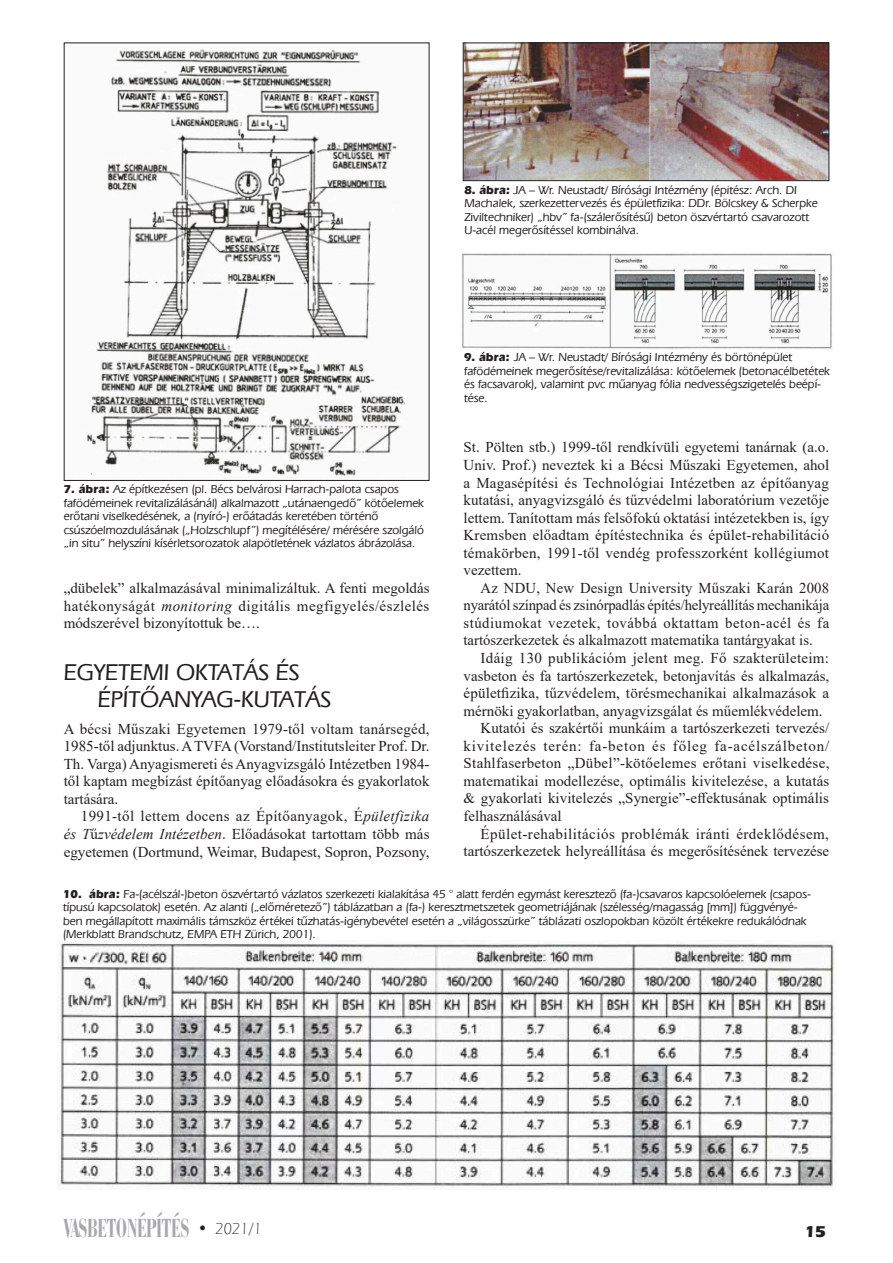
<style>
.page{position:relative;width:893px;height:1263px;background:#fff}
.page>*{position:absolute;margin:0;border:0;box-sizing:border-box;transform-origin:0 0}
.t1{font:27px "Bauer Bodoni BCHU Bold Condensed";color:#a8a9ad;scale:.75 1}
._1__cim_2_soros{font:24px/27px "Eras Med HU Medium";color:#231f20}
.t2{font:16.5px "Eras HU Bold";color:#231f20}
.t3{font:15px/17.5px "Times New Roman";color:#231f20;text-align:justify}
.Ábra_szoveg{font:12px/13.5px "Eras Med HU Medium";color:#231f20}
.s1{font-family:"Eras HU Bold"}
.s2{font-style:italic}
.s3{font-family:"Eras HU Bold";font-size:16.5px;color:#231f20}
.s4{font-family:"Eras Lt HU Light";font-size:16.5px;color:#231f20}
</style>
<div class="page">
<img style="left:86px;top:49px;width:320px;height:427px">
<img style="left:465px;top:45px;width:362px;height:134px">
<div style="left:463px;top:43px;width:366px;height:138px;border:1px solid #231f20"></div>
<img style="left:462px;top:253px;width:370px;height:96px">
<img style="left:57px;top:942px;width:778px;height:247px">
<p class="Ábra_szoveg" style="left:464px;top:183px;width:355px"><span class="s1">8. ábra:</span> JA – Wr. Neustadt/ Bírósági Intézmény (épitész: Arch. DI Machalek, szerkezettervezés és épületfizika: DDr. Bölcskey &amp; Scherpke Ziviltechniker) „hbv” fa-(szálerôsítésû) beton öszvértartó csavarozott U-acél megerôsítéssel kombinálva.</p>
<p class="Ábra_szoveg" style="left:464px;top:350px;width:367px"><span class="s1">9. ábra:</span> JA – Wr. Neustadt/ Bírósági Intézmény és börtönépület fafödémeinek megerôsítése/revitalizálása: kötôelemek (betonacélbetétek és facsavarok), valamint pvc mûanyag fólia nedvességszigetelés beépí&shy;tése.</p>
<p class="t3" style="left:463px;top:438px;width:367px">St. Pölten stb.) 1999-től rendkívüli egyetemi tanárnak (a.o.<br>Univ. Prof.) neveztek ki a Bécsi Műszaki Egyetemen, ahol a Magasépítési és Technológiai Intézetben az építőanyag kutatási, anyagvizsgáló és tűzvédelmi laboratórium vezetője lettem. Tanítottam más felsőfokú oktatási intézetekben is, így Kremsben előadtam építéstechnika és épület-rehabilitáció témakörben, 1991-től vendég professzorként kollégiumot vezettem.</p>
<p class="t3" style="left:463px;top:578px;width:367px;text-indent:17px">Az NDU, New Design University Műszaki Karán 2008 nyarától színpad és zsinórpadlás építés/helyreállítás mechanikája stúdiumokat vezetek, továbbá oktattam beton-acél és fa tartószerkezetek és alkalmazott matematika tantárgyakat is.</p>
<p class="t3" style="left:463px;top:649px;width:367px;text-indent:17px">Idáig 130 publikációm jelent meg. Fő szakterületeim: vasbeton és fa tartószerkezetek, betonjavítás és alkalmazás, épületfizika, tűzvédelem, törésmechanikai alkalmazások a mérnöki gyakorlatban, anyagvizsgálat és műemlékvédelem.</p>
<p class="t3" style="left:463px;top:719px;width:367px;text-indent:17px">Kutatói és szakértői munkáim a tartószerkezeti tervezés/ kivitelezés terén: fa-beton és főleg fa-acélszálbeton/ Stahlfaserbeton „Dübel”-kötőelemes erőtani viselkedése, matematikai modellezése, optimális kivitelezése, a kutatás &amp; gyakorlati kivitelezés „Synergie”-effektusának optimális felhasználásával</p>
<p class="t3" style="left:463px;top:824px;width:367px;text-align:right">Épület-rehabilitációs problémák iránti érdeklődésem, tartószerkezetek helyreállítása és megerősítésének tervezése</p>
<p class="Ábra_szoveg" style="left:63px;top:887px;width:750px"><span class="s1">10. ábra:</span> Fa-(acélszál-)beton öszvértartó vázlatos szerkezeti kialakítása 45 ° alatt ferdén egymást keresztezô (fa-)csavaros kapcsolóelemek (csapos&shy;típusú kapcsolatok) esetén. Az alanti („elôméretezô”) táblázatban a (fa-) keresztmetszetek geometriájának (szélesség/magasság [mm]) függvényé&shy;ben megállapított maximális támszköz értékei tûzhatás-igénybevétel esetén a „világosszürke” táblázati oszlopokban közölt értékekre redukálódnak (Merkblatt Brandschutz, EMPA ETH Zürich, 2001).</p>
<p class="Ábra_szoveg" style="left:64px;top:482px;width:362px"><span class="s1">7. ábra:</span> Az építkezésen (pl. Bécs belvárosi Harrach-palota csapos fafödémeinek revitalizálásánál) alkalmazott „utánaengedô” kötôelemek erôtani viselkedésének, a (nyíró-) erôátadás keretében történô csúszóelmozdulásának („Holzschlupf”) megítélésére/ mérésére szolgáló „in situ” helyszíni kísérletsorozatok alapötletének vázlatos ábrázolása.</p>
<p class="t3" style="left:64px;top:579px;width:367px">„dübelek” alkalmazásával minimalizáltuk. A fenti megoldás hatékonyságát <span class="s2">monitoring</span> digitális megfigyelés/észlelés módszerével bizonyítottuk be….</p>
<p class="_1__cim_2_soros" style="left:98px;top:658px;width:235px;text-indent:-34px">EGYETEMI OKTATÁS ÉS<br>ÉPÍTÔANYAG-KUTATÁS</p>
<p class="t3" style="left:64px;top:719px;width:367px">A bécsi Műszaki Egyetemen 1979-től voltam tanársegéd, 1985-től adjunktus. A TVFA (Vorstand/Institutsleiter Prof. Dr.<br>Th. Varga) Anyagismereti és Anyagvizsgáló Intézetben 1984- től kaptam megbízást építőanyag előadásokra és gyakorlatok tartására.</p>
<p class="t3" style="left:64px;top:807px;width:367px;text-indent:17px">1991-től lettem docens az Építőanyagok, É<span class="s2">pületfizika és T</span>ű<span class="s2">zvédelem Intézetben</span>. Előadásokat tartottam több más egyetemen (Dortmund, Weimar, Budapest, Sopron, Pozsony,</p>
<h1 class="t1" style="left:64px;top:1211px;width:266px">VASBETONÉPÍTÉS <span class="s3">•</span> <span class="s4">2021/1</span></h1>
<p class="t2" style="left:805px;top:1221px;width:22px">15</p>
</div>
